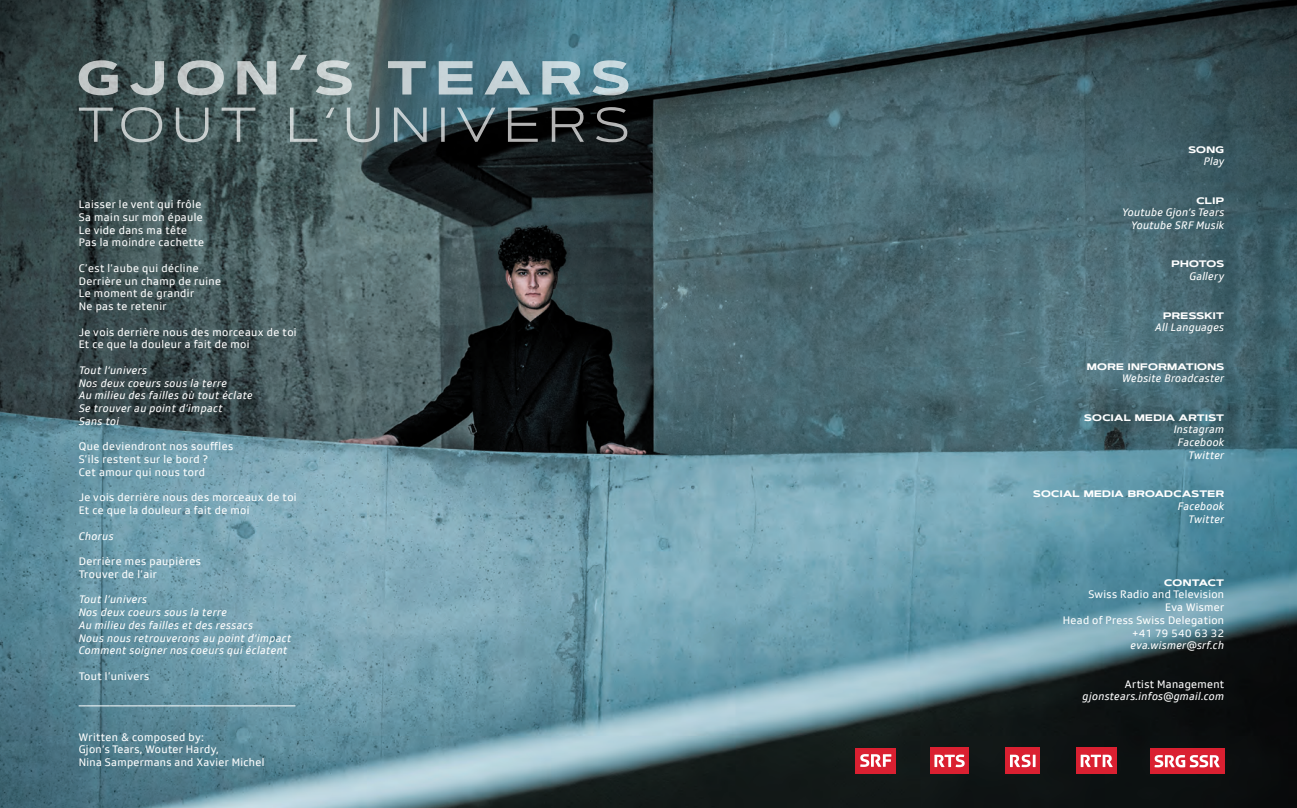
<style>
.page{position:relative;width:1297px;height:808px;background:#fff}
.page>*{position:absolute;margin:0;border:0;box-sizing:border-box;transform-origin:0 0}
.t1{font:11.25px/12.8px "SRGSSR Type";letter-spacing:.04em;color:#fff}
.t2{font:italic 11.25px/12.8px "SRGSSR Type";letter-spacing:.04em;color:#fff;text-align:right}
.t3{font:700 11.25px "Artegra Sans Extended SC";letter-spacing:.03em;color:#fff}
</style>
<div class="page">
<img style="left:0;top:0;width:1297px;height:808px">
<div style="left:856px;top:748px;width:40px;height:26px;background:#da2031"></div>
<svg style="left:860px;top:754px;width:31px;height:13px"></svg>
<div style="left:930px;top:748px;width:39px;height:26px;background:#da2031"></div>
<svg style="left:934px;top:754px;width:31px;height:13px"></svg>
<div style="left:1005px;top:748px;width:35px;height:26px;background:#da2031"></div>
<svg style="left:1010px;top:754px;width:25px;height:13px"></svg>
<div style="left:1150px;top:748px;width:74px;height:26px;background:#da2031"></div>
<svg style="left:1154px;top:755px;width:66px;height:12px"></svg>
<hr style="left:79px;top:705px;width:216px;height:1px;background:#fff">
<svg style="left:79px;top:107px;width:548px;height:35px;background:#4b5b5d"></svg>
<svg style="left:79px;top:55px;width:549px;height:40px;background:#738b90"></svg>
<div style="left:1076px;top:748px;width:40px;height:26px;background:#da2031"></div>
<svg style="left:1081px;top:755px;width:32px;height:12px"></svg>
<p class="t1" style="left:79px;top:198px;width:127px">Laisser le vent qui frôle<br>Sa main sur mon épaule<br>Le vide dans ma tête<br>Pas la moindre cachette</p>
<p class="t1" style="left:79px;top:262px;width:144px">C’est l’aube qui décline<br>Derrière un champ de ruine<br>Le moment de grandir<br>Ne pas te retenir</p>
<p class="t1" style="left:79px;top:325px;width:220px">Je vois derrière nous des morceaux de toi<br>Et ce que la douleur a fait de moi</p>
<p class="t2" style="left:79px;top:364px;width:176px;text-align:left">Tout l‘univers<br>Nos deux coeurs sous la terre<br>Au milieu des failles où tout éclate<br>Se trouver au point d’impact<br>Sans toi</p>
<p class="t1" style="left:79px;top:440px;width:156px">Que deviendront nos souffles<br>S’ils restent sur le bord ?<br>Cet amour qui nous tord</p>
<p class="t1" style="left:79px;top:491px;width:220px">Je vois derrière nous des morceaux de toi<br>Et ce que la douleur a fait de moi</p>
<p class="t2" style="left:79px;top:529px;width:36px">Chorus</p>
<p class="t1" style="left:79px;top:555px;width:124px">Derrière mes paupières<br>Trouver de l’air</p>
<p class="t2" style="left:79px;top:593px;width:214px;text-align:left">Tout l’univers<br>Nos deux coeurs sous la terre<br>Au milieu des failles et des ressacs<br>Nous nous retrouverons au point d’impact<br>Comment soigner nos coeurs qui éclatent</p>
<p class="t1" style="left:79px;top:670px;width:72px">Tout l’univers</p>
<p class="t1" style="left:79px;top:730px;width:187px">Written &amp; composed by:<br>Gjon‘s Tears, Wouter Hardy,<br>Nina Sampermans and Xavier Michel</p>
<p class="t3" style="left:1188px;top:140px;width:37px">SONG</p>
<p class="t2" style="left:1204px;top:155px;width:22px">Play</p>
<p class="t3" style="left:1196px;top:191px;width:29px">CLIP</p>
<p class="t2" style="left:1122px;top:206px;width:104px">Youtube Gjon‘s Tears<br>Youtube SRF Musik</p>
<p class="t3" style="left:1171px;top:255px;width:54px">PHOTOS</p>
<p class="t2" style="left:1189px;top:270px;width:36px">Gallery</p>
<p class="t3" style="left:1163px;top:306px;width:63px">PRESSKIT</p>
<p class="t2" style="left:1155px;top:321px;width:70px">All Languages</p>
<p class="t3" style="left:1087px;top:357px;width:139px">MORE INFORMATIONS</p>
<p class="t2" style="left:1122px;top:372px;width:104px">Website Broadcaster</p>
<p class="t3" style="left:1084px;top:408px;width:141px">SOCIAL MEDIA ARTIST</p>
<p class="t2" style="left:1174px;top:423px;width:52px">Instagram<br>Facebook<br>Twitter</p>
<p class="t3" style="left:1033px;top:485px;width:192px">SOCIAL MEDIA BROADCASTER</p>
<p class="t2" style="left:1178px;top:499px;width:48px">Facebook<br>Twitter</p>
<p class="t3" style="left:1164px;top:573px;width:62px">CONTACT</p>
<p class="t1" style="left:1063px;top:588px;width:163px;text-align:right">Swiss Radio and Television<br>Eva Wismer<br>Head of Press Swiss Delegation +41 79 540 63 32</p>
<p class="t2" style="left:1130px;top:639px;width:95px">eva.wismer@srf.ch</p>
<p class="t1" style="left:1125px;top:677px;width:101px">Artist Management</p>
<p class="t2" style="left:1082px;top:690px;width:143px">gjonstears.infos@gmail.com</p>
</div>
